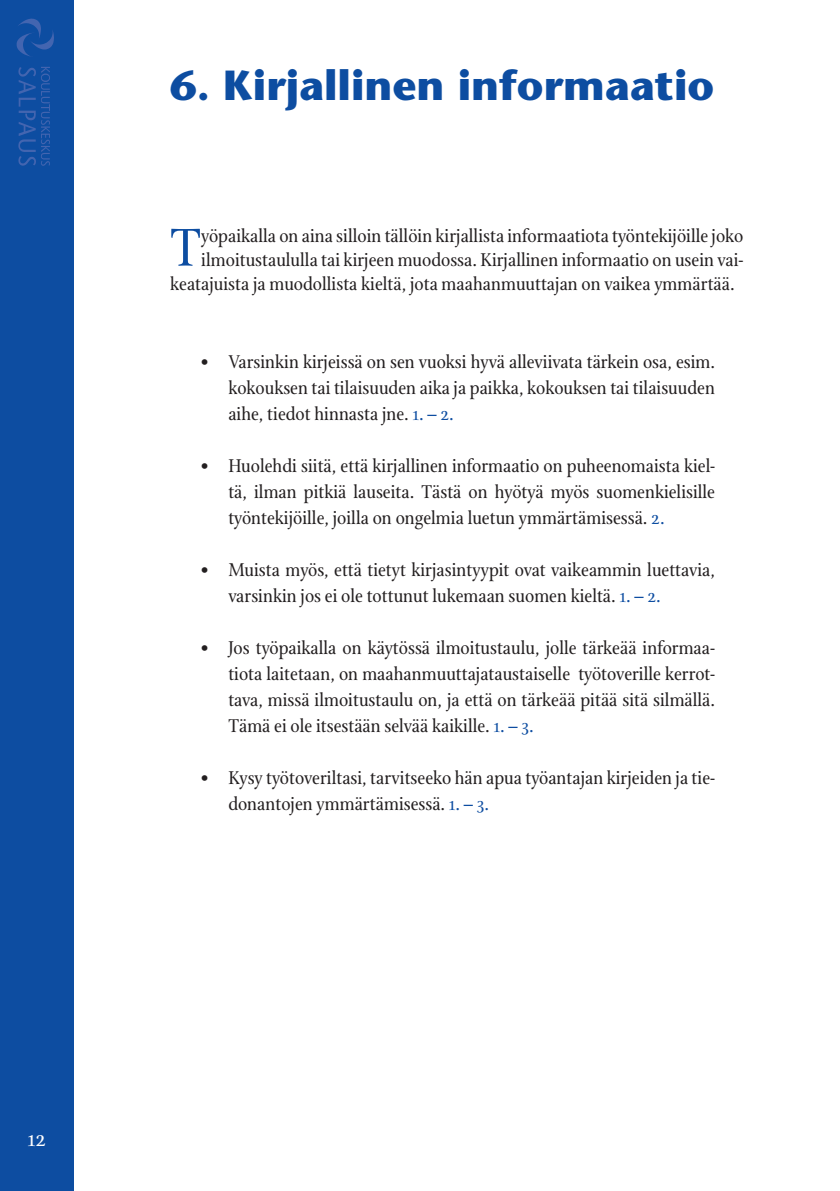
<style>
.page{position:relative;width:840px;height:1191px;background:#fff}
.page>*{position:absolute;margin:0;border:0;box-sizing:border-box;transform-origin:0 0}
.t1{font:57.4px "Stone Print";color:#0d4da1}
.t2{font:700 42px "Stone Sans";color:#0d4da1}
.t3{font:24px "Stone Print Roman SC";color:#fff}
.t4{font:20px/26px "Stone Print";color:#231f20;text-align:justify}
.s1{font-family:"Stone Print Roman SC";color:#0d4da1}
</style>
<div class="page">
<div style="left:0;top:0;width:73px;height:1191px;background:#0d4da1"></div>
<svg style="left:18px;top:67px;width:32px;height:99px"></svg>
<svg style="left:16px;top:19px;width:38px;height:38px"></svg>
<h2 class="t2" style="left:170px;top:60px;width:545px">6. Kirjallinen informaatio</h2>
<h1 class="t1" style="left:170px;top:215px;width:33px">T</h1>
<p class="t4" style="left:201px;top:222px;width:543px">yöpaikalla on aina silloin tällöin kirjallista informaatiota työntekijöille joko</p>
<p class="t4" style="left:201px;top:246px;width:543px">ilmoitustaululla tai kirjeen muodossa. Kirjallinen informaatio on usein vai-</p>
<p class="t4" style="left:170px;top:270px;width:565px">keatajuista ja muodollista kieltä, jota maahanmuuttajan on vaikea ymmärtää.</p>
<p class="t4" style="left:228px;top:348px;width:488px;text-indent:-28px">• Varsinkin kirjeissä on sen vuoksi hyvä alleviivata tärkein osa, esim. kokouksen tai tilaisuuden aika ja paikka, kokouksen tai tilaisuuden aihe, tiedot hinnasta jne. <span class="s1">1. – 2.</span></p>
<p class="t4" style="left:228px;top:452px;width:488px;text-indent:-28px">• Huolehdi siitä, että kirjallinen informaatio on puheenomaista kiel&shy;tä, ilman pitkiä lauseita. Tästä on hyötyä myös suomenkielisille työntekijöille, joilla on ongelmia luetun ymmärtämisessä. <span class="s1">2.</span></p>
<p class="t4" style="left:228px;top:556px;width:488px;text-indent:-28px">• Muista myös, että tietyt kirjasintyypit ovat vaikeammin luettavia, varsinkin jos ei ole tottunut lukemaan suomen kieltä. <span class="s1">1. – 2.</span></p>
<p class="t4" style="left:228px;top:634px;width:488px;text-indent:-28px">• Jos työpaikalla on käytössä ilmoitustaulu, jolle tärkeää informaa&shy;tiota laitetaan, on maahanmuuttajataustaiselle työtoverille kerrot&shy;tava, missä ilmoitustaulu on, ja että on tärkeää pitää sitä silmällä.<br>Tämä ei ole itsestään selvää kaikille. <span class="s1">1. – 3.</span></p>
<p class="t4" style="left:228px;top:764px;width:488px;text-indent:-28px">• Kysy työtoveriltasi, tarvitseeko hän apua työantajan kirjeiden ja tie&shy;donantojen ymmärtämisessä. <span class="s1">1. – 3.</span></p>
<p class="t3" style="left:28px;top:1124px;width:20px">12</p>
</div>
